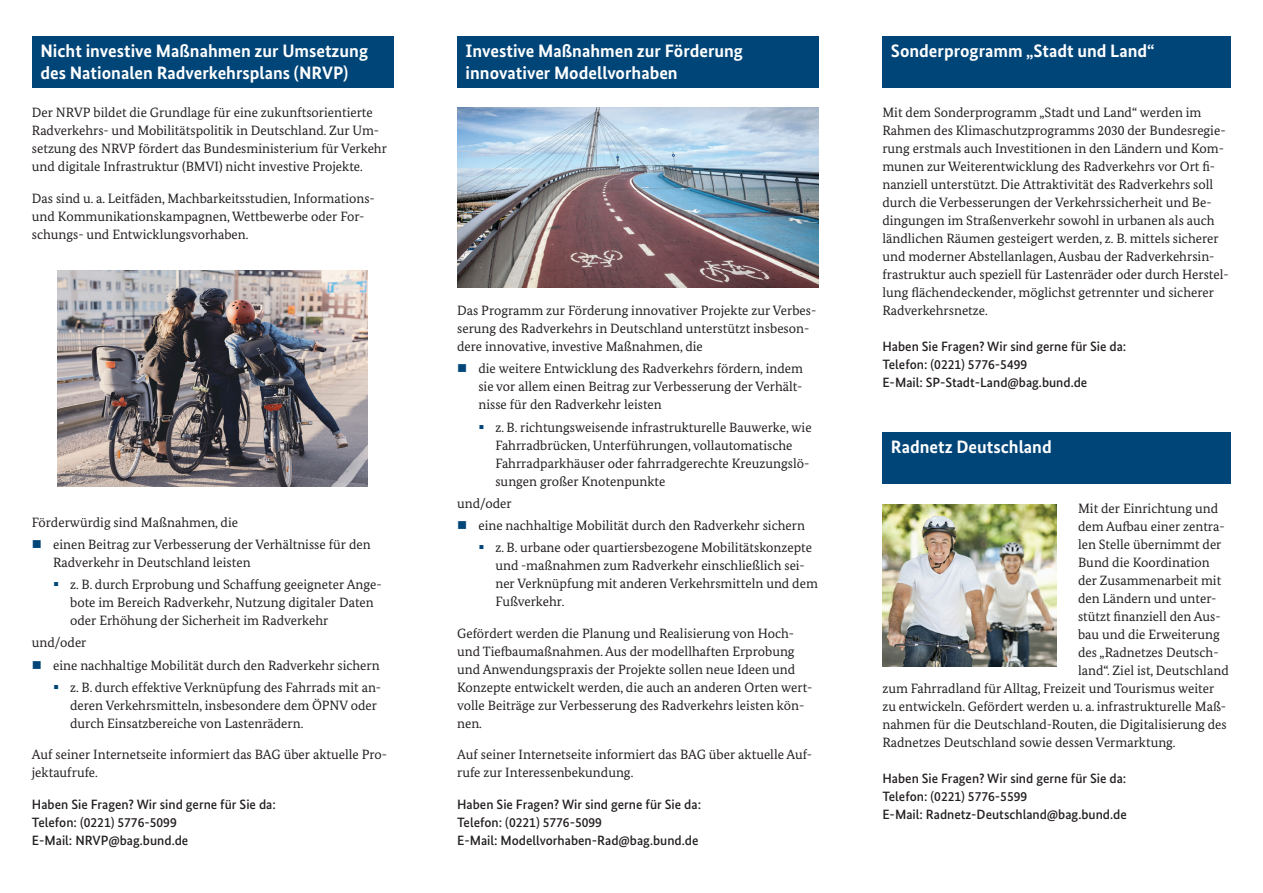
<style>
.page{position:relative;width:1263px;height:893px;background:#fff}
.page>*{position:absolute;margin:0;border:0;box-sizing:border-box;transform-origin:0 0}
.t1{font:700 18px/21.6px "Bundes Sans";color:#fff}
.t2{font:13.5px/18px "Bundes Serif";color:#231f20}
.t3{font:500 13.5px/18px "Bundes Sans";color:#231f20}
</style>
<div class="page">
<img style="left:57px;top:270px;width:311px;height:216px">
<img style="left:457px;top:108px;width:362px;height:180px">
<div style="left:32px;top:36px;width:361px;height:51px;background:#004578"></div>
<div style="left:457px;top:36px;width:362px;height:51px;background:#004578"></div>
<div style="left:882px;top:36px;width:349px;height:51px;background:#004578"></div>
<div style="left:882px;top:432px;width:349px;height:51px;background:#004578"></div>
<img style="left:882px;top:504px;width:175px;height:162px">
<h1 class="t1" style="left:40px;top:40px;width:329px">Nicht investive Maßnahmen zur Umsetzung des Nationalen Radverkehrsplans (NRVP)</h1>
<h1 class="t1" style="left:466px;top:40px;width:279px">Investive Maßnahmen zur Förderung innovativer Modellvorhaben</h1>
<h1 class="t1" style="left:891px;top:40px;width:265px">Sonderprogramm „Stadt und Land“</h1>
<p class="t2" style="left:32px;top:103px;width:357px">Der NRVP bildet die Grundlage für eine zukunftsorientierte Radverkehrs- und Mobilitätspolitik in Deutschland. Zur Um&shy;setzung des NRVP fördert das Bundesministerium für Verkehr und digitale Infrastruktur (BMVI) nicht investive Projekte.</p>
<p class="t2" style="left:32px;top:189px;width:344px">Das sind u. a. Leitfäden, Machbarkeitsstudien, Informations&shy;und Kommunikationskampagnen, Wettbewerbe oder For&shy;schungs- und Entwicklungsvorhaben.</p>
<p class="t2" style="left:53px;top:511px;width:319px;line-height:22.2px;text-indent:-21px">Förderwürdig sind Maßnahmen, die<br>einen Beitrag zur Verbesserung der Verhältnisse für den</p>
<p class="t2" style="left:70px;top:551px;width:313px;line-height:22.2px;text-indent:-17px">Radverkehr in Deutschland leisten<br>z. B. durch Erprobung und Schaffung geeigneter Ange-</p>
<p class="t2" style="left:70px;top:593px;width:305px">bote im Bereich Radverkehr, Nutzung digitaler Daten oder Erhöhung der Sicherheit im Radverkehr</p>
<p class="t2" style="left:32px;top:633px;width:56px">und/oder</p>
<p class="t2" style="left:53px;top:656px;width:328px">eine nachhaltige Mobilität durch den Radverkehr sichern</p>
<p class="t2" style="left:70px;top:678px;width:313px">z. B. durch effektive Verknüpfung des Fahrrads mit an-</p>
<p class="t2" style="left:70px;top:696px;width:308px">deren Verkehrsmitteln, insbesondere dem ÖPNV oder durch Einsatzbereiche von Lastenrädern.</p>
<p class="t2" style="left:32px;top:745px;width:357px">Auf seiner Internetseite informiert das BAG über aktuelle Pro&shy;jektaufrufe.</p>
<p class="t3" style="left:32px;top:795px;width:245px">Haben Sie Fragen? Wir sind gerne für Sie da:<br>Telefon: (0221) 5776-5099<br>E-Mail: NRVP@bag.bund.de</p>
<p class="t2" style="left:457px;top:301px;width:361px">Das Programm zur Förderung innovativer Projekte zur Verbes&shy;serung des Radverkehrs in Deutschland unterstützt insbeson&shy;dere innovative, investive Maßnahmen, die</p>
<p class="t2" style="left:478px;top:360px;width:326px;text-align:justify">die weitere Entwicklung des Radverkehrs fördern, indem sie vor allem einen Beitrag zur Verbesserung der Verhält&shy;nisse für den Radverkehr leisten</p>
<p class="t2" style="left:495px;top:418px;width:318px">z. B. richtungsweisende infrastrukturelle Bauwerke, wie Fahrradbrücken, Unterführungen, vollautomatische Fahrradparkhäuser oder fahrradgerechte Kreuzungslö&shy;sungen großer Knotenpunkte</p>
<p class="t2" style="left:457px;top:494px;width:56px">und/oder</p>
<p class="t2" style="left:478px;top:516px;width:328px">eine nachhaltige Mobilität durch den Radverkehr sichern</p>
<p class="t2" style="left:495px;top:539px;width:318px">z. B. urbane oder quartiersbezogene Mobilitätskonzepte</p>
<p class="t2" style="left:495px;top:557px;width:324px">und -maßnahmen zum Radverkehr einschließlich sei&shy;ner Verknüpfung mit anderen Verkehrsmitteln und dem<br>Fußverkehr.</p>
<p class="t2" style="left:457px;top:624px;width:357px">Gefördert werden die Planung und Realisierung von Hoch&shy;und Tiefbaumaßnahmen. Aus der modellhaften Erprobung und Anwendungspraxis der Projekte sollen neue Ideen und Konzepte entwickelt werden, die auch an anderen Orten wert&shy;volle Beiträge zur Verbesserung des Radverkehrs leisten kön&shy;nen.</p>
<p class="t2" style="left:457px;top:746px;width:357px">Auf seiner Internetseite informiert das BAG über aktuelle Auf&shy;rufe zur Interessenbekundung.</p>
<p class="t3" style="left:457px;top:795px;width:245px">Haben Sie Fragen? Wir sind gerne für Sie da:<br>Telefon: (0221) 5776-5099<br>E-Mail: Modellvorhaben-Rad@bag.bund.de</p>
<p class="t2" style="left:882px;top:103px;width:348px">Mit dem Sonderprogramm „Stadt und Land“ werden im Rahmen des Klimaschutzprogramms 2030 der Bundesregie&shy;rung erstmals auch Investitionen in den Ländern und Kom&shy;munen zur Weiterentwicklung des Radverkehrs vor Ort fi&shy;nanziell unterstützt. Die Attraktivität des Radverkehrs soll durch die Verbesserungen der Verkehrssicherheit und Be&shy;dingungen im Straßenverkehr sowohl in urbanen als auch ländlichen Räumen gesteigert werden, z. B. mittels sicherer und moderner Abstellanlagen, Ausbau der Radverkehrsin&shy;frastruktur auch speziell für Lastenräder oder durch Herstel&shy;lung flächendeckender, möglichst getrennter und sicherer Radverkehrsnetze.</p>
<p class="t3" style="left:882px;top:337px;width:245px">Haben Sie Fragen? Wir sind gerne für Sie da:<br>Telefon: (0221) 5776-5499<br>E-Mail: SP-Stadt-Land@bag.bund.de</p>
<h1 class="t1" style="left:891px;top:436px;width:162px">Radnetz Deutschland</h1>
<p class="t2" style="left:1078px;top:500px;width:142px">Mit der Einrichtung und</p>
<p class="t2" style="left:1078px;top:518px;width:148px">dem Aufbau einer zentra-</p>
<p class="t2" style="left:1078px;top:536px;width:145px">len Stelle übernimmt der</p>
<p class="t2" style="left:1078px;top:554px;width:133px">Bund die Koordination</p>
<p class="t2" style="left:1078px;top:572px;width:145px">der Zusammenarbeit mit</p>
<p class="t2" style="left:1078px;top:590px;width:140px">den Ländern und unter-</p>
<p class="t2" style="left:1078px;top:608px;width:144px">stützt finanziell den Aus-</p>
<p class="t2" style="left:1078px;top:626px;width:143px">bau und die Erweiterung</p>
<p class="t2" style="left:1078px;top:644px;width:142px">des „Radnetzes Deutsch-</p>
<p class="t2" style="left:1078px;top:662px;width:152px">land“. Ziel ist, Deutschland</p>
<p class="t2" style="left:882px;top:680px;width:333px">zum Fahrradland für Alltag, Freizeit und Tourismus weiter</p>
<p class="t2" style="left:882px;top:698px;width:345px">zu entwickeln. Gefördert werden u. a. infrastrukturelle Maß-</p>
<p class="t2" style="left:882px;top:715px;width:346px">nahmen für die Deutschland-Routen, die Digitalisierung des</p>
<p class="t2" style="left:882px;top:733px;width:295px">Radnetzes Deutschland sowie dessen Vermarktung.</p>
<p class="t3" style="left:882px;top:769px;width:246px">Haben Sie Fragen? Wir sind gerne für Sie da:<br>Telefon: (0221) 5776-5599<br>E-Mail: Radnetz-Deutschland@bag.bund.de</p>
</div>
